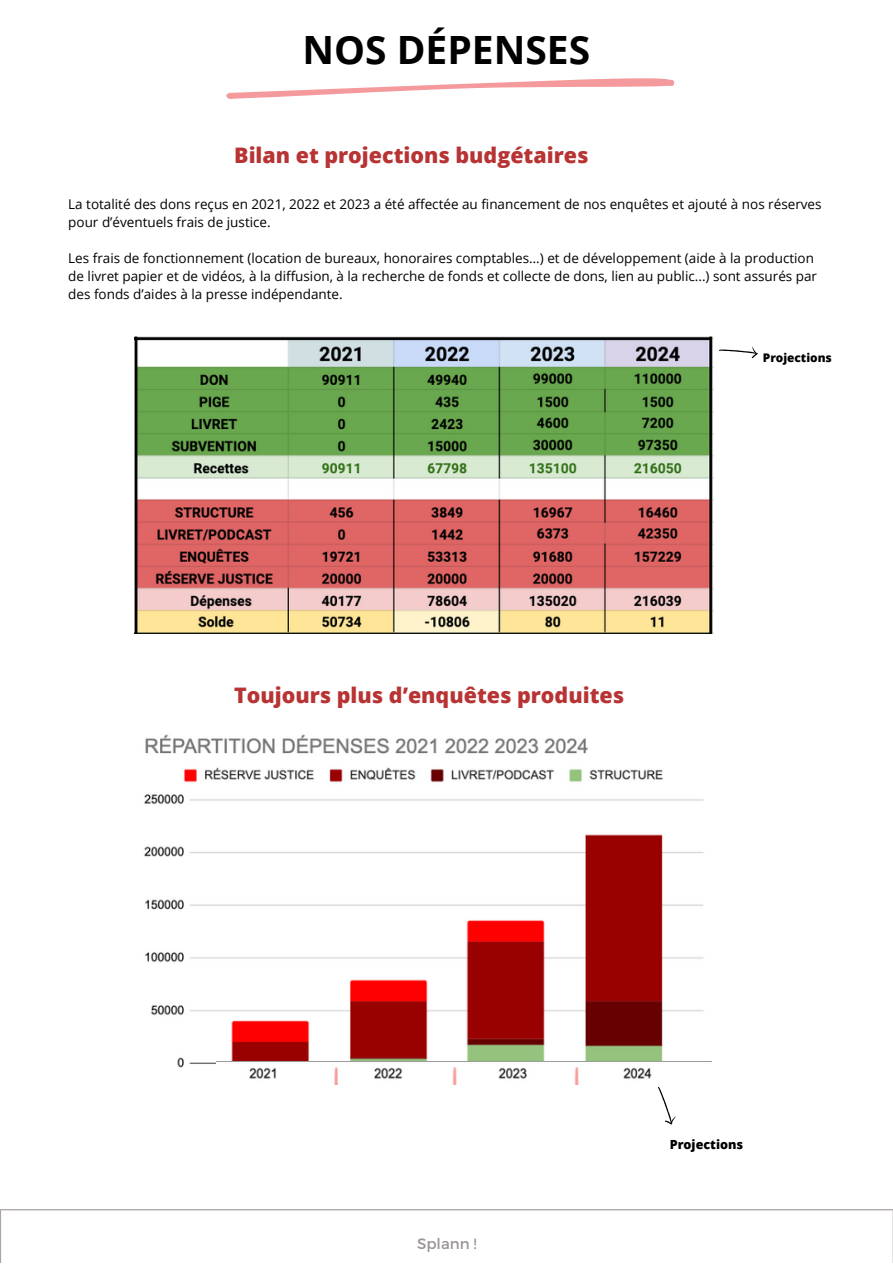
<style>
.page{position:relative;width:893px;height:1264px;background:#fff}
.page>*{position:absolute;margin:0;border:0;box-sizing:border-box;transform-origin:0 0}
.t1{font:700 39px "Open Sans";color:#000}
.t2{font:800 21.45px "Open Sans";color:#b83333}
.t3{font:15px "Montserrat";color:#9b9696}
.t4{font:13.5px/18px "Open Sans";color:#000}
.t5{font:800 12.6px "Open Sans";color:#000}
.t6{font:800 11.85px "Open Sans";color:#000}
</style>
<div class="page">
<hr style="left:0;top:1210px;width:1px;height:52px;background:#ada4a4">
<hr style="left:892px;top:1210px;width:1px;height:52px;background:#ada4a4">
<hr style="left:0;top:1209px;width:892px;height:1px;background:#ada4a4">
<hr style="left:0;top:1263px;width:892px;height:1px;background:#ada4a4">
<svg style="left:226px;top:78px;width:448px;height:21px"></svg>
<img style="left:134px;top:337px;width:579px;height:296px">
<img style="left:144px;top:734px;width:568px;height:334px">
<img style="left:216px;top:1061px;width:495px;height:23px">
<svg style="left:719px;top:346px;width:39px;height:13px"></svg>
<svg style="left:658px;top:1087px;width:18px;height:38px"></svg>
<p class="t1" style="left:302px;top:23px;width:289px">NOS DÉPENSES</p>
<p class="t2" style="left:234px;top:140px;width:356px">Bilan et projections budgétaires</p>
<p class="t4" style="left:68px;top:194px;width:754px">La totalité des dons reçus en 2021, 2022 et 2023 a été affectée au financement de nos enquêtes et ajouté à nos réserves pour d’éventuels frais de justice.</p>
<p class="t4" style="left:68px;top:248px;width:750px">Les frais de fonctionnement (location de bureaux, honoraires comptables…) et de développement (aide à la production de livret papier et de vidéos, à la diffusion, à la recherche de fonds et collecte de dons, lien au public...) sont assurés par des fonds d’aides à la presse indépendante.</p>
<p class="t2" style="left:234px;top:680px;width:391px">Toujours plus d’enquêtes produites</p>
<p class="t6" style="left:762px;top:349px;width:71px">Projections</p>
<p class="t3" style="left:417px;top:1234px;width:61px">Splann !</p>
<p class="t5" style="left:669px;top:1135px;width:75px">Projections</p>
</div>
